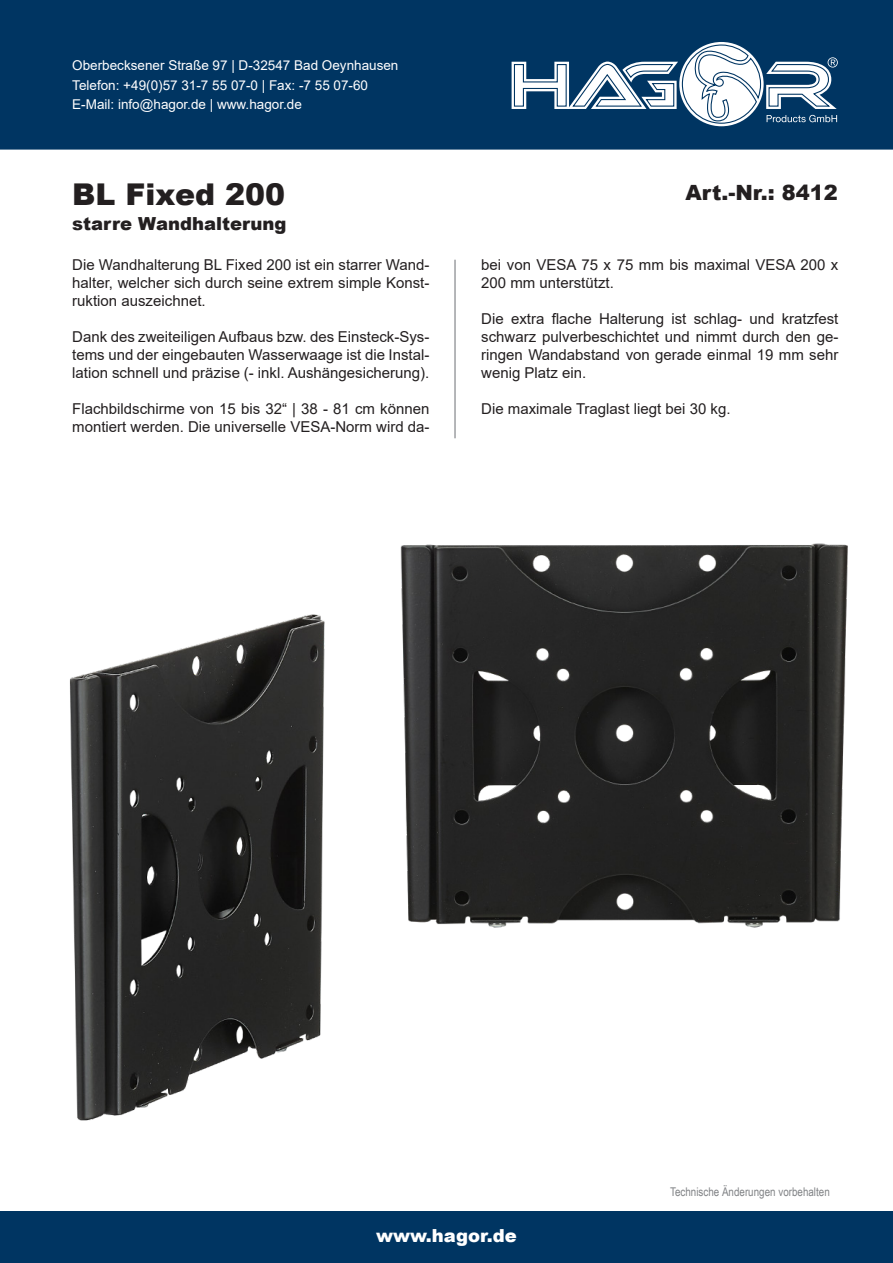
<style>
.page{position:relative;width:893px;height:1263px;background:#fff}
.page>*{position:absolute;margin:0;border:0;box-sizing:border-box;transform-origin:0 0}
.t1{font:900 30px "Arial";color:#231f20}
.t2{font:900 21px "Arial";color:#231f20}
.t3{font:900 18px "Arial";color:#231f20}
.t4{font:900 18px "Arial";color:#fff}
.t5{font:15px/18px "Arial";color:#231f20;text-align:justify}
.t6{font:13.5px/19.5px "Arial";color:#fff}
.t7{font:12px "Arial Narrow";color:#808285}
</style>
<div class="page">
<div style="left:0;top:1212px;width:893px;height:51px;background:#003562"></div>
<div style="left:0;top:0;width:893px;height:150px;background:#003562"></div>
<svg style="left:502px;top:39px;width:357px;height:92px"></svg>
<hr style="left:454px;top:260px;width:2px;height:178px;background:#9d9fa2">
<img style="left:41px;top:614px;width:455px;height:598px">
<img style="left:387px;top:543px;width:461px;height:405px">
<p class="t6" style="left:72px;top:56px;width:328px">Oberbecksener Straße 97 | D-32547 Bad Oeynhausen<br>Telefon: +49(0)57 31-7 55 07-0 | Fax: -7 55 07-60<br>E-Mail: info@hagor.de | www.hagor.de</p>
<h1 class="t1" style="left:72px;top:172px;width:214px">BL Fixed 200</h1>
<p class="t3" style="left:72px;top:211px;width:216px">starre Wandhalterung</p>
<p class="t5" style="left:72px;top:256px;width:359px">Die Wandhalterung BL Fixed 200 ist ein starrer Wand&shy;halter, welcher sich durch seine extrem simple Konst&shy;ruktion auszeichnet.</p>
<p class="t5" style="left:72px;top:328px;width:359px">Dank des zweiteiligen Aufbaus bzw. des Einsteck-Sys&shy;tems und der eingebauten Wasserwaage ist die Instal&shy;lation schnell und präzise (- inkl. Aushängesicherung).</p>
<p class="t5" style="left:72px;top:400px;width:359px">Flachbildschirme von 15 bis 32“ | 38 - 81 cm können montiert werden. Die universelle VESA-Norm wird da-</p>
<h2 class="t2" style="left:685px;top:177px;width:154px">Art.-Nr.: 8412</h2>
<p class="t5" style="left:481px;top:256px;width:359px">bei von VESA 75 x 75 mm bis maximal VESA 200 x<br>200 mm unterstützt.</p>
<p class="t5" style="left:481px;top:310px;width:359px">Die extra flache Halterung ist schlag- und kratzfest schwarz pulverbeschichtet und nimmt durch den ge&shy;ringen Wandabstand von gerade einmal 19 mm sehr wenig Platz ein.</p>
<p class="t5" style="left:481px;top:400px;width:251px">Die maximale Traglast liegt bei 30 kg.</p>
<p class="t7" style="left:670px;top:1182px;width:161px">Technische Änderungen vorbehalten</p>
<p class="t4" style="left:376px;top:1222px;width:142px">www.hagor.de</p>
</div>
